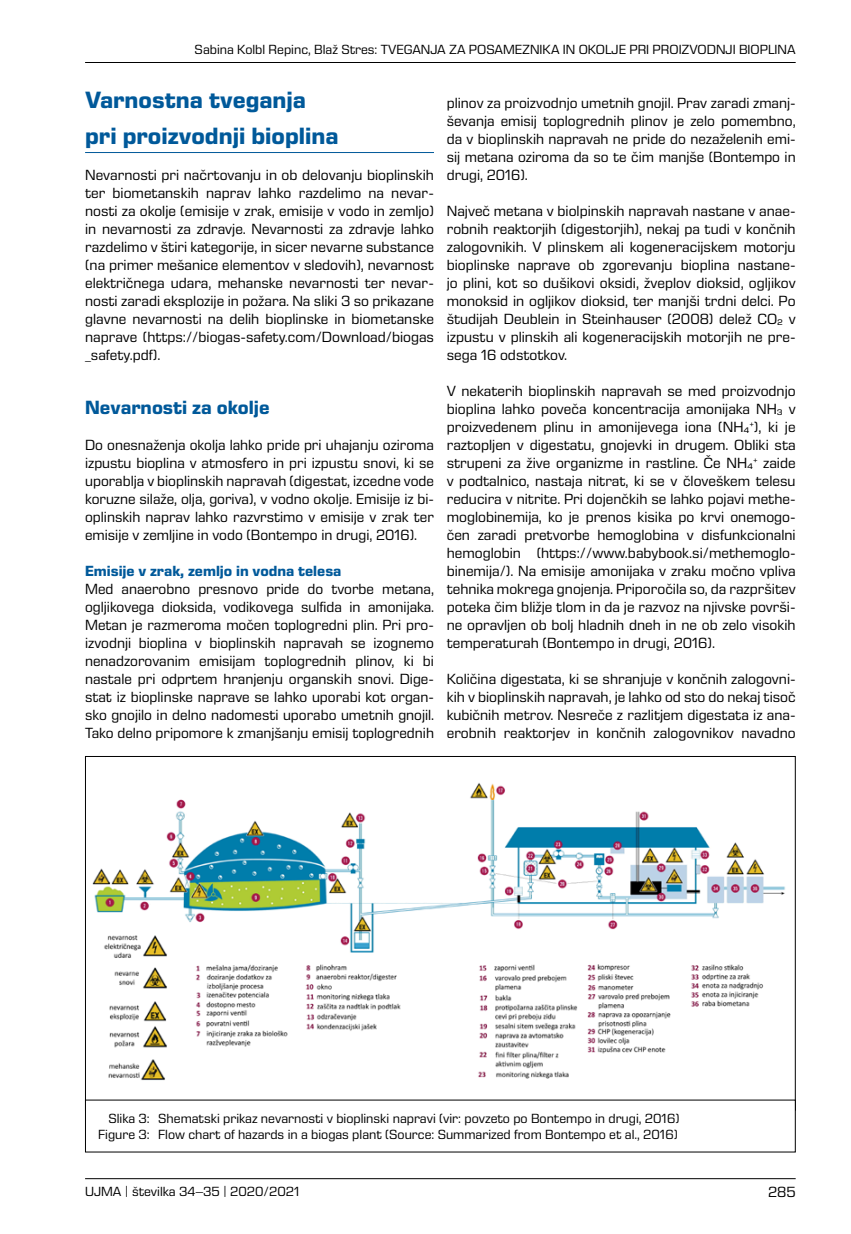
<style>
.page{position:relative;width:851px;height:1234px;background:#fff}
.page>*{position:absolute;margin:0;border:0;box-sizing:border-box;transform-origin:0 0}
._01_Naslov_Mo__W_14{font:700 24px/36px "Eurostile Next LT Pro";color:#00599a}
._02_Naslov__W12_bold{font:700 19.5px "Eurostile Next LT Pro";color:#00599a}
._00_normal_10pt_SLO{font:15px/18px "Eurostile Next LT Pro";color:#000;text-align:justify}
._03_Naslov_Mo__W12_n{font:700 15px "Eurostile Next LT Pro";color:#00599a}
._08_paginacija_9pt{font:15px "Eurostile Next LT Pro";color:#000}
._06_podpis_pod_sliko{font:13.5px "Eurostile Next LT Pro";color:#000}
._07_top_napis_9pt{font:13.5px "Eurostile Next LT Pro";color:#000}
._09_spodaj_stevilka{font:13.5px "Eurostile Next LT Pro";color:#000}
</style>
<div class="page">
<hr style="left:85px;top:1177px;width:710px;height:1px;background:#000">
<hr style="left:85px;top:62px;width:710px;height:1px;background:#000">
<hr style="left:85px;top:152px;width:349px;height:1px;background:#00599a">
<img style="left:92px;top:783px;width:693px;height:298px">
<p class="_07_top_napis_9pt" style="left:195px;top:42px;width:602px">Sabina Kolbl Repinc, Blaž Stres: TVEGANJA ZA POSAMEZNIKA IN OKOLJE PRI PROIZVODNJI BIOPLINA</p>
<p class="_01_Naslov_Mo__W_14" style="left:85px;top:82px;width:255px">Varnostna tveganja pri proizvodnji bioplina</p>
<p class="_00_normal_10pt_SLO" style="left:85px;top:166px;width:350px">Nevarnosti pri načrtovanju in ob delovanju bioplinskih ter biometanskih naprav lahko razdelimo na nevar&shy;nosti za okolje (emisije v zrak, emisije v vodo in zemljo) in nevarnosti za zdravje. Nevarnosti za zdravje lahko razdelimo v štiri kategorije, in sicer nevarne substance (na primer mešanice elementov v sledovih), nevarnost električnega udara, mehanske nevarnosti ter nevar&shy;nosti zaradi eksplozije in požara. Na sliki 3 so prikazane glavne nevarnosti na delih bioplinske in biometanske naprave (https://biogas-safety.com/Download/biogas _safety.pdf).</p>
<p class="_02_Naslov__W12_bold" style="left:85px;top:396px;width:186px">Nevarnosti za okolje</p>
<p class="_00_normal_10pt_SLO" style="left:85px;top:436px;width:350px">Do onesnaženja okolja lahko pride pri uhajanju oziroma izpustu bioplina v atmosfero in pri izpustu snovi, ki se uporablja v bioplinskih napravah (digestat, izcedne vode koruzne silaže, olja, goriva), v vodno okolje. Emisije iz bi&shy;oplinskih naprav lahko razvrstimo v emisije v zrak ter emisije v zemljine in vodo (Bontempo in drugi, 2016).</p>
<p class="_03_Naslov_Mo__W12_n" style="left:85px;top:562px;width:258px">Emisije v zrak, zemljo in vodna telesa</p>
<p class="_00_normal_10pt_SLO" style="left:85px;top:580px;width:350px">Med anaerobno presnovo pride do tvorbe metana, ogljikovega dioksida, vodikovega sulfida in amonijaka.<br>Metan je razmeroma močen toplogredni plin. Pri pro&shy;izvodnji bioplina v bioplinskih napravah se izognemo nenadzorovanim emisijam toplogrednih plinov, ki bi nastale pri odprtem hranjenju organskih snovi. Dige&shy;stat iz bioplinske naprave se lahko uporabi kot organ&shy;sko gnojilo in delno nadomesti uporabo umetnih gnojil.<br>Tako delno pripomore k zmanjšanju emisij toplogrednih</p>
<p class="_00_normal_10pt_SLO" style="left:446px;top:94px;width:350px">plinov za proizvodnjo umetnih gnojil. Prav zaradi zmanj&shy;ševanja emisij toplogrednih plinov je zelo pomembno, da v bioplinskih napravah ne pride do nezaželenih emi&shy;sij metana oziroma da so te čim manjše (Bontempo in drugi, 2016).</p>
<p class="_00_normal_10pt_SLO" style="left:446px;top:202px;width:350px">Največ metana v biolpinskih napravah nastane v anae&shy;robnih reaktorjih (digestorjih), nekaj pa tudi v končnih zalogovnikih. V plinskem ali kogeneracijskem motorju bioplinske naprave ob zgorevanju bioplina nastane&shy;jo plini, kot so dušikovi oksidi, žveplov dioksid, ogljikov monoksid in ogljikov dioksid, ter manjši trdni delci. Po študijah Deublein in Steinhauser (2008) delež CO2 v izpustu v plinskih ali kogeneracijskih motorjih ne pre&shy;sega 16 odstotkov.</p>
<p class="_00_normal_10pt_SLO" style="left:446px;top:382px;width:350px">V nekaterih bioplinskih napravah se med proizvodnjo bioplina lahko poveča koncentracija amonijaka NH3 v proizvedenem plinu in amonijevega iona (NH4<sup>+</sup>), ki je raztopljen v digestatu, gnojevki in drugem. Obliki sta strupeni za žive organizme in rastline. Če NH4<sup>+</sup> zaide v podtalnico, nastaja nitrat, ki se v človeškem telesu reducira v nitrite. Pri dojenčkih se lahko pojavi methe&shy;moglobinemija, ko je prenos kisika po krvi onemogo&shy;čen zaradi pretvorbe hemoglobina v disfunkcionalni hemoglobin (https://www.babybook.si/methemoglo&shy;binemija/). Na emisije amonijaka v zraku močno vpliva tehnika mokrega gnojenja. Priporočila so, da razpršitev poteka čim bližje tlom in da je razvoz na njivske površi&shy;ne opravljen ob bolj hladnih dneh in ne ob zelo visokih temperaturah (Bontempo in drugi, 2016).</p>
<p class="_00_normal_10pt_SLO" style="left:446px;top:670px;width:350px">Količina digestata, ki se shranjuje v končnih zalogovni&shy;kih v bioplinskih napravah, je lahko od sto do nekaj tisoč kubičnih metrov. Nesreče z razlitjem digestata iz ana&shy;erobnih reaktorjev in končnih zalogovnikov navadno</p>
<p class="_06_podpis_pod_sliko" style="left:108px;top:1110px;width:572px">Slika 3: Shematski prikaz nevarnosti v bioplinski napravi (vir: povzeto po Bontempo in drugi, 2016)</p>
<p class="_06_podpis_pod_sliko" style="left:98px;top:1126px;width:581px">Figure 3: Flow chart of hazards in a biogas plant (Source: Summarized from Bontempo et al., 2016)</p>
<p class="_09_spodaj_stevilka" style="left:85px;top:1183px;width:216px">UJMA | številka 34–35 | 2020/2021</p>
<p class="_08_paginacija_9pt" style="left:768px;top:1182px;width:29px">285</p>
</div>
